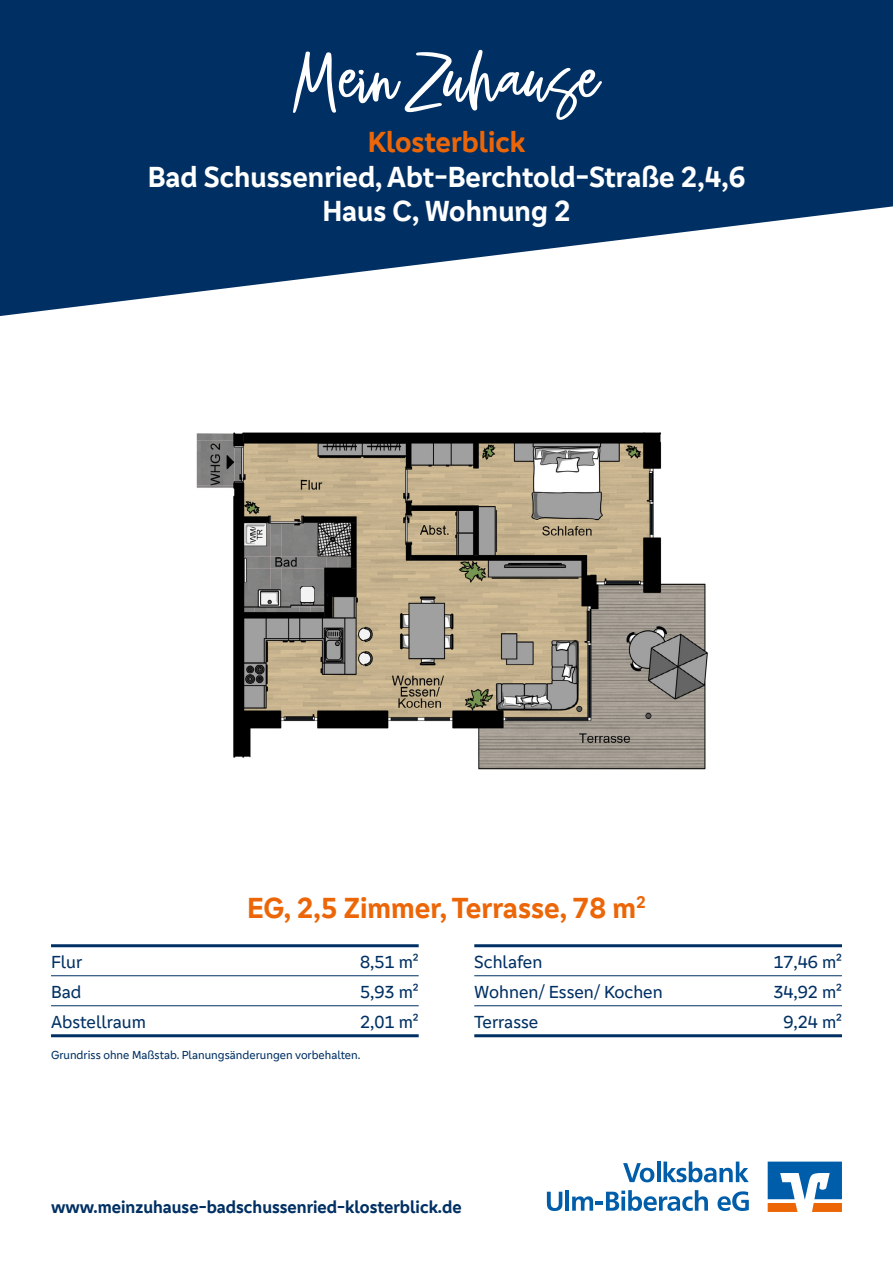
<style>
.page{position:relative;width:893px;height:1263px;background:#fff}
.page>*{position:absolute;margin:0;border:0;box-sizing:border-box;transform-origin:0 0}
.t1{font:96.45px "Sugar Melon";color:#fff}
.t2{font:700 30px/34.5px "Genos GFG";color:#fff;text-align:center}
.t3{font:700 30px "Genos GFG";color:#ec6608}
.t4{font:18px/30px "Genos GFG";color:#003063}
.t5{font:700 18px "Genos GFG";color:#003063}
.t6{font:12px "Genos GFG";color:#003063}
</style>
<div class="page">
<img style="left:196px;top:432px;width:512px;height:338px">
<svg style="left:0;top:0;width:893px;height:316px;fill:#003063"></svg>
<svg style="left:768px;top:1161px;width:74px;height:51px"></svg>
<svg style="left:623px;top:1163px;width:31px;height:19px"></svg>
<hr style="left:657px;top:1161px;width:3px;height:21px;background:#005da9">
<svg style="left:663px;top:1161px;width:86px;height:21px"></svg>
<svg style="left:547px;top:1192px;width:15px;height:19px"></svg>
<hr style="left:565px;top:1190px;width:4px;height:21px;background:#005da9">
<svg style="left:572px;top:1190px;width:136px;height:21px"></svg>
<svg style="left:717px;top:1191px;width:32px;height:20px"></svg>
<hr style="left:51px;top:944px;width:368px;height:3px;background:#003063">
<hr style="left:51px;top:975px;width:368px;height:1px;background:#003063">
<hr style="left:51px;top:1005px;width:368px;height:1px;background:#003063">
<hr style="left:51px;top:1034px;width:368px;height:3px;background:#003063">
<hr style="left:474px;top:944px;width:368px;height:3px;background:#003063">
<hr style="left:474px;top:975px;width:368px;height:1px;background:#003063">
<hr style="left:474px;top:1005px;width:368px;height:1px;background:#003063">
<hr style="left:474px;top:1034px;width:368px;height:3px;background:#003063">
<h1 class="t1" style="left:293px;top:38px;width:308px">Mein Zuhause</h1>
<h2 class="t3" style="left:368px;top:124px;width:159px">Klosterblick</h2>
<h2 class="t2" style="left:148px;top:159px;width:599px">Bad Schussenried, Abt-Berchtold-Straße 2,4,6<br>Haus C, Wohnung 2</h2>
<h2 class="t3" style="left:247px;top:890px;width:400px">EG, 2,5 Zimmer, Terrasse, 78 m<sup>2</sup></h2>
<p class="t4" style="left:51px;top:947px;width:96px">Flur<br>Bad<br>Abstellraum</p>
<p class="t4" style="left:360px;top:947px;width:60px;text-align:justify">8,51 m²<br>5,93 m²<br>2,01 m²</p>
<p class="t4" style="left:474px;top:947px;width:190px">Schlafen<br>Wohnen/ Essen/ Kochen<br>Terrasse</p>
<p class="t4" style="left:773px;top:947px;width:70px;text-align:center">17,46 m²<br>34,92 m²<br>9,24 m²</p>
<p class="t6" style="left:51px;top:1047px;width:311px">Grundriss ohne Maßstab. Planungsänderungen vorbehalten.</p>
<p class="t5" style="left:51px;top:1196px;width:412px">www.meinzuhause-badschussenried-klosterblick.de</p>
</div>
